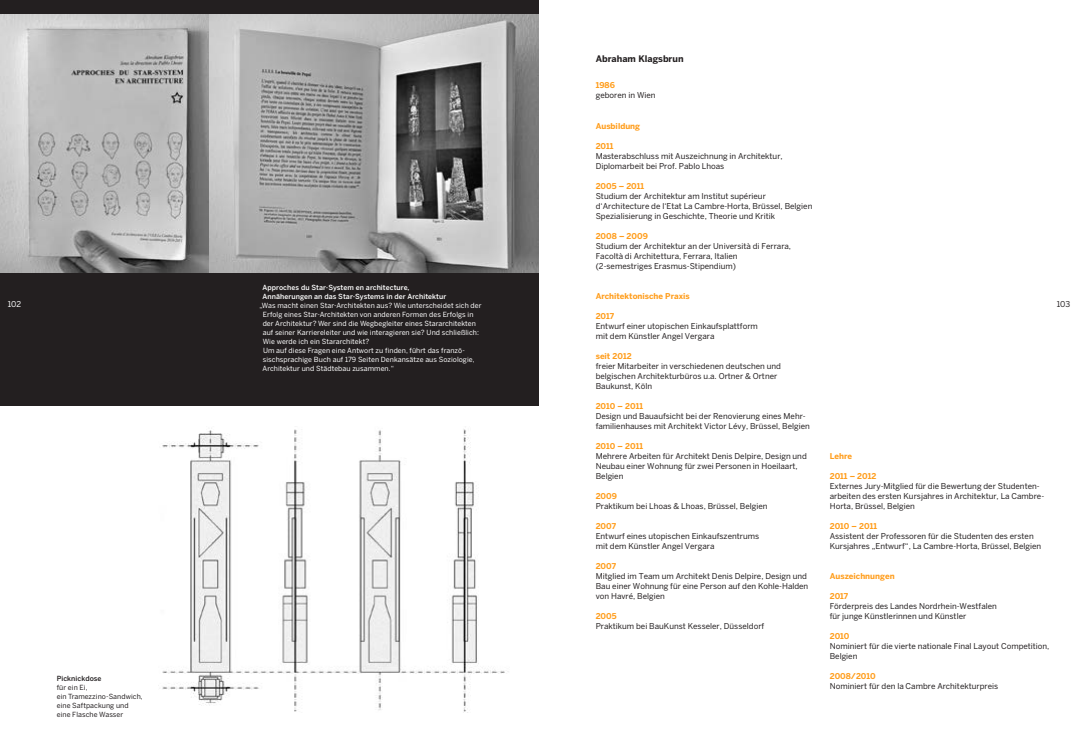
<style>
.page{position:relative;width:1078px;height:738px;background:#fff}
.page>*{position:absolute;margin:0;border:0;box-sizing:border-box;transform-origin:0 0}
.Fließtext_Fett{font:700 9px "Benton Sans";color:#231f20}
.Biografie{font:8px/10px "Benton Sans";color:#231f20}
.Biografie_fett{font:700 8px "Benton Sans";color:#ff9d1b}
.t1{font:8px "Benton Sans";color:#fff}
.Biografie_Abstand{font:7px/9px "Benton Sans";letter-spacing:.01em;color:#fff}
.Biografie_Abstand-2{font:500 7px "Benton Sans";letter-spacing:.01em;color:#fff}
.Biografie_Abstand-3{font:7px "Benton Sans";letter-spacing:.01em;color:#231f20}
.Biografie_Abstand-4{font:500 7px "Benton Sans";letter-spacing:.01em;color:#231f20}
</style>
<div class="page">
<div style="left:0;top:0;width:539px;height:405px;background:#231f20"></div>
<img style="left:158px;top:429px;width:351px;height:282px">
<img style="left:0;top:14px;width:539px;height:258px">
<p class="Fließtext_Fett" style="left:595px;top:54px;width:89px">Abraham Klagsbrun</p>
<p class="Biografie_fett" style="left:595px;top:81px;width:21px">1986</p>
<p class="Biografie" style="left:595px;top:90px;width:61px">geboren in Wien</p>
<p class="Biografie_fett" style="left:595px;top:121px;width:46px">Ausbildung</p>
<p class="Biografie_fett" style="left:595px;top:141px;width:19px">2011</p>
<p class="Biografie" style="left:595px;top:150px;width:188px">Masterabschluss mit Auszeichnung in Architektur,</p>
<p class="Biografie" style="left:595px;top:160px;width:130px">Diplomarbeit bei Prof. Pablo Lhoas</p>
<p class="Biografie_fett" style="left:595px;top:181px;width:50px">2005 – 2011</p>
<p class="Biografie" style="left:595px;top:190px;width:218px">Studium der Architektur am Institut supérieur d‘Architecture de l‘Etat La Cambre-Horta, Brüssel, Belgien</p>
<p class="Biografie" style="left:595px;top:210px;width:181px">Spezialisierung in Geschichte, Theorie und Kritik</p>
<p class="Biografie_fett" style="left:595px;top:231px;width:54px">2008 – 2009</p>
<p class="Biografie" style="left:595px;top:240px;width:197px">Studium der Architektur an der Università di Ferrara,</p>
<p class="Biografie" style="left:595px;top:250px;width:143px">Facoltà di Architettura, Ferrara, Italien</p>
<p class="Biografie" style="left:595px;top:260px;width:142px">(2-semestriges Erasmus-Stipendium)</p>
<p class="Biografie_fett" style="left:595px;top:291px;width:95px">Architektonische Praxis</p>
<p class="Biografie_fett" style="left:595px;top:311px;width:20px">2017</p>
<p class="Biografie" style="left:595px;top:320px;width:164px">Entwurf einer utopischen Einkaufsplattform</p>
<p class="Biografie" style="left:595px;top:330px;width:120px">mit dem Künstler Angel Vergara</p>
<p class="Biografie_fett" style="left:595px;top:351px;width:37px">seit 2012</p>
<p class="Biografie" style="left:595px;top:360px;width:187px">freier Mitarbeiter in verschiedenen deutschen und</p>
<p class="Biografie" style="left:595px;top:370px;width:183px">belgischen Architekturbüros u.a. Ortner &amp; Ortner</p>
<p class="Biografie" style="left:595px;top:380px;width:58px">Baukunst, Köln</p>
<p class="Biografie_fett" style="left:595px;top:401px;width:49px">2010 – 2011</p>
<p class="Biografie" style="left:595px;top:410px;width:215px">Design und Bauaufsicht bei der Renovierung eines Mehr&shy;familienhauses mit Architekt Victor Lévy, Brüssel, Belgien</p>
<p class="Biografie_fett" style="left:595px;top:441px;width:49px">2010 – 2011</p>
<p class="Biografie" style="left:595px;top:450px;width:212px">Mehrere Arbeiten für Architekt Denis Delpire, Design und<br>Neubau einer Wohnung für zwei Personen in Hoeilaart,<br>Belgien</p>
<p class="Biografie_fett" style="left:595px;top:491px;width:23px">2009</p>
<p class="Biografie" style="left:595px;top:500px;width:173px">Praktikum bei Lhoas &amp; Lhoas, Brüssel, Belgien</p>
<p class="Biografie_fett" style="left:595px;top:521px;width:22px">2007</p>
<p class="Biografie" style="left:595px;top:530px;width:165px">Entwurf eines utopischen Einkaufszentrums</p>
<p class="Biografie" style="left:595px;top:540px;width:120px">mit dem Künstler Angel Vergara</p>
<p class="Biografie_fett" style="left:595px;top:561px;width:22px">2007</p>
<p class="Biografie" style="left:595px;top:570px;width:214px">Mitglied im Team um Architekt Denis Delpire, Design und<br>Bau einer Wohnung für eine Person auf den Kohle-Halden von Havré, Belgien</p>
<p class="Biografie_fett" style="left:595px;top:611px;width:22px">2005</p>
<p class="Biografie" style="left:595px;top:620px;width:170px">Praktikum bei BauKunst Kesseler, Düsseldorf</p>
<p class="Biografie_Abstand-2" style="left:262px;top:283px;width:148px">Approches du Star-System en architecture,</p>
<p class="Biografie_Abstand-2" style="left:262px;top:292px;width:185px">Annäherungen an das Star-Systems in der Architektur</p>
<p class="Biografie_Abstand" style="left:263px;top:301px;width:220px;text-indent:-3px">„Was macht einen Star-Architekten aus? Wie unterscheidet sich der Erfolg eines Star-Architekten von anderen Formen des Erfolgs in der Architektur? Wer sind die Wegbegleiter eines Stararchitekten auf seiner Karriereleiter und wie interagieren sie? Und schließlich:<br>Wie werde ich ein Stararchitekt?</p>
<p class="Biografie_Abstand" style="left:262px;top:346px;width:213px">Um auf diese Fragen eine Antwort zu finden, führt das franzö&shy;sischsprachige Buch auf 179 Seiten Denkansätze aus Soziologie,<br>Architektur und Städtebau zusammen.“</p>
<p class="t1" style="left:8px;top:299px;width:15px">102</p>
<p class="Biografie" style="left:1056px;top:298px;width:15px">103</p>
<p class="Biografie_fett" style="left:829px;top:450px;width:24px">Lehre</p>
<p class="Biografie_fett" style="left:829px;top:470px;width:48px">2011 – 2012</p>
<p class="Biografie" style="left:829px;top:480px;width:216px">Externes Jury-Mitglied für die Bewertung der Studenten&shy;arbeiten des ersten Kursjahres in Architektur, La Cambre-<br>Horta, Brüssel, Belgien</p>
<p class="Biografie_fett" style="left:829px;top:520px;width:49px">2010 – 2011</p>
<p class="Biografie" style="left:829px;top:530px;width:213px">Assistent der Professoren für die Studenten des ersten<br>Kursjahres „Entwurf“, La Cambre-Horta, Brüssel, Belgien</p>
<p class="Biografie_fett" style="left:829px;top:570px;width:66px">Auszeichnungen</p>
<p class="Biografie_fett" style="left:829px;top:590px;width:20px">2017</p>
<p class="Biografie" style="left:829px;top:600px;width:169px">Förderpreis des Landes Nordrhein-Westfalen</p>
<p class="Biografie" style="left:829px;top:610px;width:138px">für junge Künstlerinnen und Künstler</p>
<p class="Biografie_fett" style="left:829px;top:630px;width:21px">2010</p>
<p class="Biografie" style="left:829px;top:640px;width:221px">Nominiert für die vierte nationale Final Layout Competition,<br>Belgien</p>
<p class="Biografie_fett" style="left:829px;top:670px;width:47px">2008/2010</p>
<p class="Biografie" style="left:829px;top:680px;width:170px">Nominiert für den la Cambre Architekturpreis</p>
<p class="Biografie_Abstand-4" style="left:57px;top:673px;width:46px">Picknickdose</p>
<p class="Biografie_Abstand-3" style="left:57px;top:683px;width:32px">für ein Ei,</p>
<p class="Biografie_Abstand-3" style="left:57px;top:692px;width:87px">ein Tramezzino-Sandwich,</p>
<p class="Biografie_Abstand-3" style="left:57px;top:701px;width:73px">eine Saftpackung und</p>
<p class="Biografie_Abstand-3" style="left:57px;top:710px;width:68px">eine Flasche Wasser</p>
</div>
